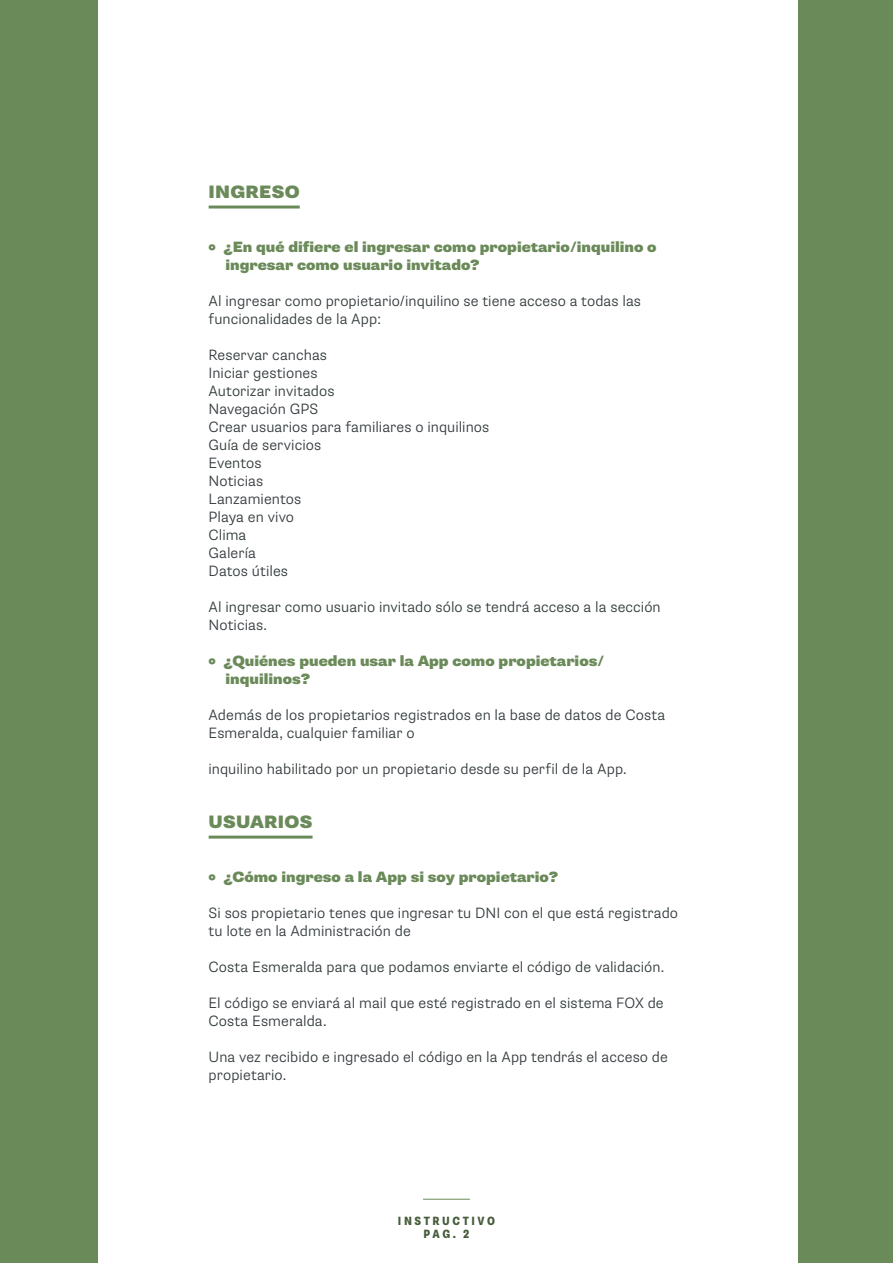
<style>
.page{position:relative;width:893px;height:1263px;background:#fff}
.page>*{position:absolute;margin:0;border:0;box-sizing:border-box;transform-origin:0 0}
.t1{font:900 18px "Supria Sans";letter-spacing:.01em;color:#6b8a59}
.t2{font:300 15px/18px "Supria Sans";letter-spacing:.005em;color:#31393b}
.t3{font:900 15px/18px "Supria Sans";color:#6b8a59}
.t4{font:800 condensed 12px/12.9px "Supria Sans";letter-spacing:.215em;color:#465c3b;text-align:center}
</style>
<div class="page">
<div style="left:0;top:0;width:98px;height:1263px;background:#6b8a59"></div>
<div style="left:798px;top:0;width:95px;height:1263px;background:#6b8a59"></div>
<hr style="left:423px;top:1199px;width:47px;height:1px;background:#6b8a59">
<hr style="left:209px;top:206px;width:91px;height:3px;background:#6b8a59">
<hr style="left:209px;top:836px;width:104px;height:3px;background:#6b8a59">
<p class="t1" style="left:209px;top:181px;width:92px">INGRESO</p>
<p class="t3" style="left:226px;top:238px;width:433px;text-indent:-17px">° ¿En qué difiere el ingresar como propietario/inquilino o ingresar como usuario invitado?</p>
<p class="t2" style="left:209px;top:292px;width:434px">Al ingresar como propietario/inquilino se tiene acceso a todas las funcionalidades de la App:</p>
<p class="t2" style="left:209px;top:346px;width:282px">Reservar canchas<br>Iniciar gestiones<br>Autorizar invitados<br>Navegación GPS<br>Crear usuarios para familiares o inquilinos<br>Guía de servicios<br>Eventos<br>Noticias<br>Lanzamientos<br>Playa en vivo<br>Clima<br>Galería<br>Datos útiles</p>
<p class="t2" style="left:209px;top:598px;width:454px">Al ingresar como usuario invitado sólo se tendrá acceso a la sección<br>Noticias.</p>
<p class="t3" style="left:226px;top:652px;width:380px;text-indent:-17px">° ¿Quiénes pueden usar la App como propietarios/ inquilinos?</p>
<p class="t2" style="left:209px;top:706px;width:458px">Además de los propietarios registrados en la base de datos de Costa<br>Esmeralda, cualquier familiar o</p>
<p class="t2" style="left:209px;top:760px;width:420px">inquilino habilitado por un propietario desde su perfil de la App.</p>
<p class="t1" style="left:209px;top:811px;width:105px">USUARIOS</p>
<p class="t3" style="left:209px;top:868px;width:351px">° ¿Cómo ingreso a la App si soy propietario?</p>
<p class="t2" style="left:209px;top:904px;width:471px">Si sos propietario tenes que ingresar tu DNI con el que está registrado tu lote en la Administración de</p>
<p class="t2" style="left:209px;top:958px;width:457px">Costa Esmeralda para que podamos enviarte el código de validación.</p>
<p class="t2" style="left:209px;top:994px;width:457px">El código se enviará al mail que esté registrado en el sistema FOX de<br>Costa Esmeralda.</p>
<p class="t2" style="left:209px;top:1048px;width:461px">Una vez recibido e ingresado el código en la App tendrás el acceso de propietario.</p>
<p class="t4" style="left:398px;top:1215px;width:99px">INSTRUCTIVO<br>PAG. 2</p>
</div>
